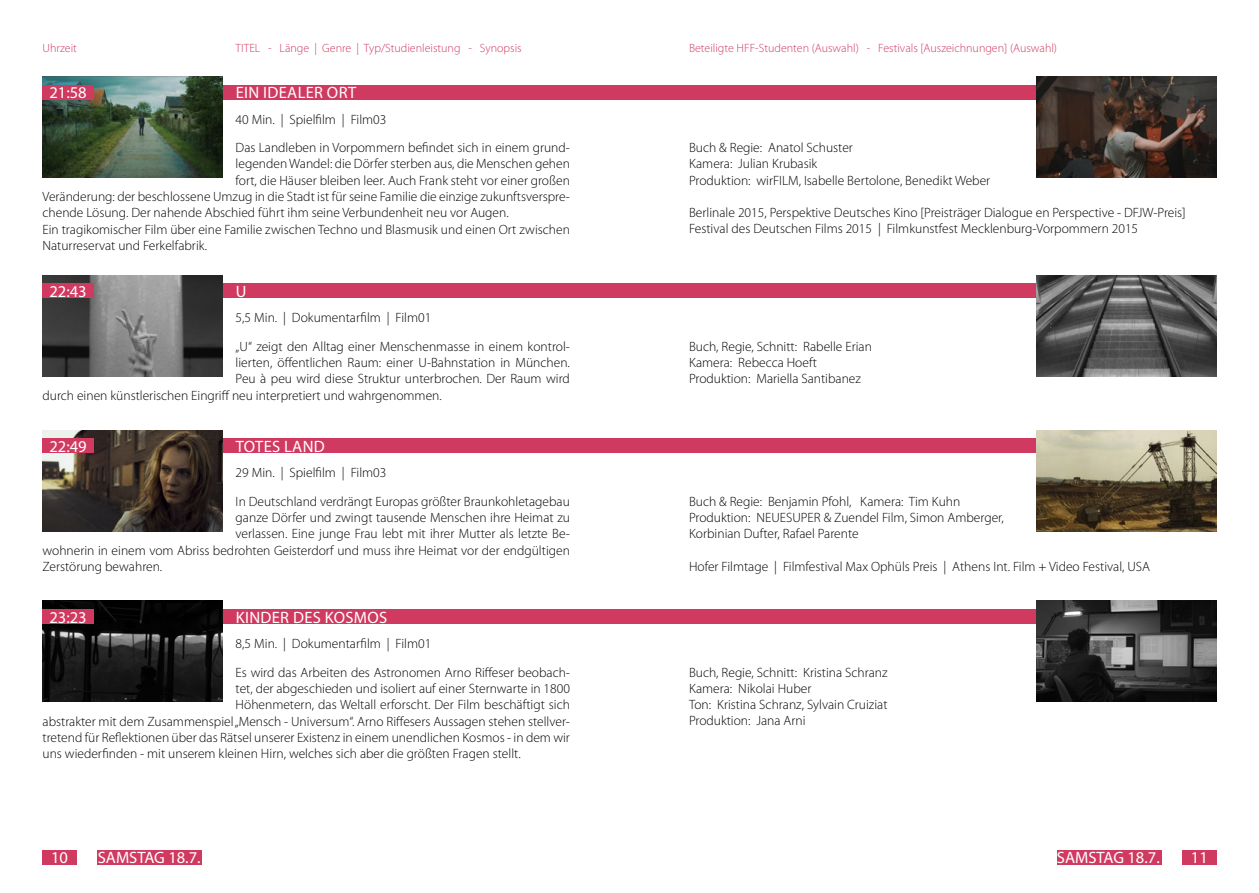
<style>
.page{position:relative;width:1259px;height:893px;background:#fff}
.page>*{position:absolute;margin:0;border:0;box-sizing:border-box;transform-origin:0 0}
.t1{font:16.5px "Myriad Pro";color:#fff}
.t2{font:16.5px "Myriad Pro";letter-spacing:.02em;color:#fff}
.t3{font:300 13.5px/16.2px "Myriad Pro";color:#000}
.t4{font:300 12px "Myriad Pro";color:#d03a60}
</style>
<div class="page">
<div style="left:222px;top:85px;width:51px;height:14px;background:#d03a60"></div>
<div style="left:236px;top:85px;width:402px;height:14px;background:#d03a60"></div>
<img style="left:43px;top:77px;width:179px;height:101px">
<div style="left:43px;top:85px;width:51px;height:14px;background:#d03a60"></div>
<div style="left:43px;top:850px;width:34px;height:14px;background:#d03a60"></div>
<div style="left:98px;top:850px;width:104px;height:14px;background:#d03a60"></div>
<div style="left:222px;top:284px;width:51px;height:14px;background:#d03a60"></div>
<div style="left:236px;top:284px;width:402px;height:14px;background:#d03a60"></div>
<img style="left:43px;top:275px;width:179px;height:101px">
<div style="left:43px;top:284px;width:51px;height:14px;background:#d03a60"></div>
<div style="left:222px;top:439px;width:51px;height:14px;background:#d03a60"></div>
<div style="left:236px;top:439px;width:402px;height:14px;background:#d03a60"></div>
<img style="left:43px;top:430px;width:179px;height:101px">
<div style="left:43px;top:439px;width:51px;height:14px;background:#d03a60"></div>
<div style="left:222px;top:609px;width:51px;height:14px;background:#d03a60"></div>
<div style="left:236px;top:609px;width:402px;height:14px;background:#d03a60"></div>
<img style="left:43px;top:601px;width:179px;height:101px">
<div style="left:43px;top:609px;width:51px;height:14px;background:#d03a60"></div>
<div style="left:621px;top:85px;width:416px;height:14px;background:#d03a60"></div>
<img style="left:1037px;top:77px;width:179px;height:101px">
<div style="left:1182px;top:850px;width:34px;height:14px;background:#d03a60"></div>
<div style="left:1057px;top:850px;width:104px;height:14px;background:#d03a60"></div>
<div style="left:621px;top:284px;width:416px;height:14px;background:#d03a60"></div>
<img style="left:1037px;top:275px;width:179px;height:101px">
<div style="left:621px;top:439px;width:416px;height:14px;background:#d03a60"></div>
<img style="left:1037px;top:430px;width:179px;height:101px">
<div style="left:621px;top:609px;width:416px;height:14px;background:#d03a60"></div>
<img style="left:1037px;top:601px;width:179px;height:101px">
<p class="t4" style="left:43px;top:40px;width:36px">Uhrzeit</p>
<p class="t4" style="left:236px;top:40px;width:6px">TITEL</p>
<p class="t4" style="left:268px;top:40px;width:255px">- Länge | Genre | Typ/Studienleistung - Synopsis</p>
<p class="t1" style="left:49px;top:83px;width:39px">21:58</p>
<p class="t2" style="left:236px;top:83px;width:122px">EIN IDEALER ORT</p>
<p class="t3" style="left:236px;top:105px;width:336px;line-height:28.5px">40 Min. | Spielfilm | Film03<br>Das Landleben in Vorpommern befindet sich in einem grund-</p>
<p class="t3" style="left:236px;top:156px;width:336px">legenden Wandel: die Dörfer sterben aus, die Menschen gehen</p>
<p class="t3" style="left:236px;top:172px;width:336px">fort, die Häuser bleiben leer. Auch Frank steht vor einer großen</p>
<p class="t3" style="left:43px;top:189px;width:529px">Veränderung: der beschlossene Umzug in die Stadt ist für seine Familie die einzige zukunftsverspre-</p>
<p class="t3" style="left:43px;top:205px;width:468px">chende Lösung. Der nahende Abschied führt ihm seine Verbundenheit neu vor Augen.</p>
<p class="t3" style="left:43px;top:221px;width:529px">Ein tragikomischer Film über eine Familie zwischen Techno und Blasmusik und einen Ort zwischen</p>
<p class="t3" style="left:43px;top:237px;width:166px">Naturreservat und Ferkelfabrik.</p>
<p class="t1" style="left:49px;top:281px;width:39px">22:43</p>
<p class="t1" style="left:236px;top:281px;width:12px">U</p>
<p class="t3" style="left:236px;top:303px;width:336px;line-height:28.5px">5,5 Min. | Dokumentarfilm | Film01<br>„U“ zeigt den Alltag einer Menschenmasse in einem kontrol-</p>
<p class="t3" style="left:236px;top:354px;width:336px">lierten, öffentlichen Raum: einer U-Bahnstation in München.</p>
<p class="t3" style="left:236px;top:370px;width:336px">Peu à peu wird diese Struktur unterbrochen. Der Raum wird</p>
<p class="t3" style="left:43px;top:387px;width:401px">durch einen künstlerischen Eingriff neu interpretiert und wahrgenommen.</p>
<p class="t1" style="left:49px;top:436px;width:39px">22:49</p>
<p class="t2" style="left:236px;top:436px;width:91px">TOTES LAND</p>
<p class="t3" style="left:236px;top:459px;width:336px;line-height:28.5px">29 Min. | Spielfilm | Film03<br>I n Deutschland verdrängt Europas größter Braunkohletagebau</p>
<p class="t3" style="left:236px;top:509px;width:336px">ganze Dörfer und zwingt tausende Menschen ihre Heimat zu</p>
<p class="t3" style="left:236px;top:526px;width:336px">verlassen. Eine junge Frau lebt mit ihrer Mutter als letzte Be-</p>
<p class="t3" style="left:43px;top:542px;width:529px">wohnerin in einem vom Abriss bedrohten Geisterdorf und muss ihre Heimat vor der endgültigen</p>
<p class="t3" style="left:43px;top:558px;width:121px">Zerstörung bewahren.</p>
<p class="t1" style="left:49px;top:607px;width:39px">23:23</p>
<p class="t2" style="left:236px;top:607px;width:153px">KINDER DES KOSMOS</p>
<p class="t3" style="left:236px;top:629px;width:336px;line-height:28.5px">8,5 Min. | Dokumentarfilm | Film01<br>Es wird das Arbeiten des Astronomen Arno Riffeser beobach-</p>
<p class="t3" style="left:236px;top:680px;width:336px">tet, der abgeschieden und isoliert auf einer Sternwarte in 1800</p>
<p class="t3" style="left:236px;top:696px;width:336px">Höhenmetern, das Weltall erforscht. Der Film beschäftigt sich</p>
<p class="t3" style="left:43px;top:713px;width:529px">abstrakter mit dem Zusammenspiel „Mensch - Universum“. Arno Riffesers Aussagen stehen stellver-</p>
<p class="t3" style="left:43px;top:729px;width:529px">tretend für Reflektionen über das Rätsel unserer Existenz in einem unendlichen Kosmos - in dem wir</p>
<p class="t3" style="left:43px;top:745px;width:480px">uns wiederfinden - mit unserem kleinen H irn, welches sich aber die größten Fragen stellt.</p>
<p class="t1" style="left:51px;top:847px;width:18px">10</p>
<p class="t1" style="left:98px;top:847px;width:104px">SAMSTAG 18.7.</p>
<p class="t4" style="left:689px;top:40px;width:370px">Beteiligte HFF-Studenten (Auswahl) - Festivals [Auszeichnungen] (Auswahl)</p>
<p class="t3" style="left:689px;top:139px;width:303px">Buch &amp; Regie: Anatol Schuster<br>Kamera: Julian Krubasik<br>Produktion: wirFILM, Isabelle Bertolone, Benedikt Weber</p>
<p class="t3" style="left:689px;top:204px;width:498px">Berlinale 2015, Perspektive Deutsches Kino [Preisträger Dialogue en Perspective - DFJW-Preis]<br>Festival des Deutschen Films 2015 | Filmkunstfest Mecklenburg-Vorpommern 2015</p>
<p class="t3" style="left:689px;top:338px;width:184px">Buch, Regie, Schnitt: Rabelle Erian<br>Kamera: Rebecca H oeft<br>Produktion: Mariella Santibanez</p>
<p class="t3" style="left:689px;top:493px;width:316px">Buch &amp; Regie: Benjamin Pfohl, Kamera: Tim Kuhn<br>Produktion: NEUESUPER &amp; Zuendel Film, Simon Amberger,<br>Korbinian Dufter, Rafael Parente</p>
<p class="t3" style="left:689px;top:558px;width:455px">Hofer Filmtage | Filmfestival Max Ophüls Preis | Athens I nt. Film + Video Festival, USA</p>
<p class="t3" style="left:689px;top:664px;width:200px">Buch, Regie, Schnitt: Kristina Schranz<br>Kamera: N ikolai H uber<br>Ton: Kristina Schranz, Sylvain Cruiziat<br>Produktion: Jana Arni</p>
<p class="t1" style="left:1057px;top:847px;width:104px">SAMSTAG 18.7.</p>
<p class="t1" style="left:1191px;top:847px;width:18px">11</p>
</div>
